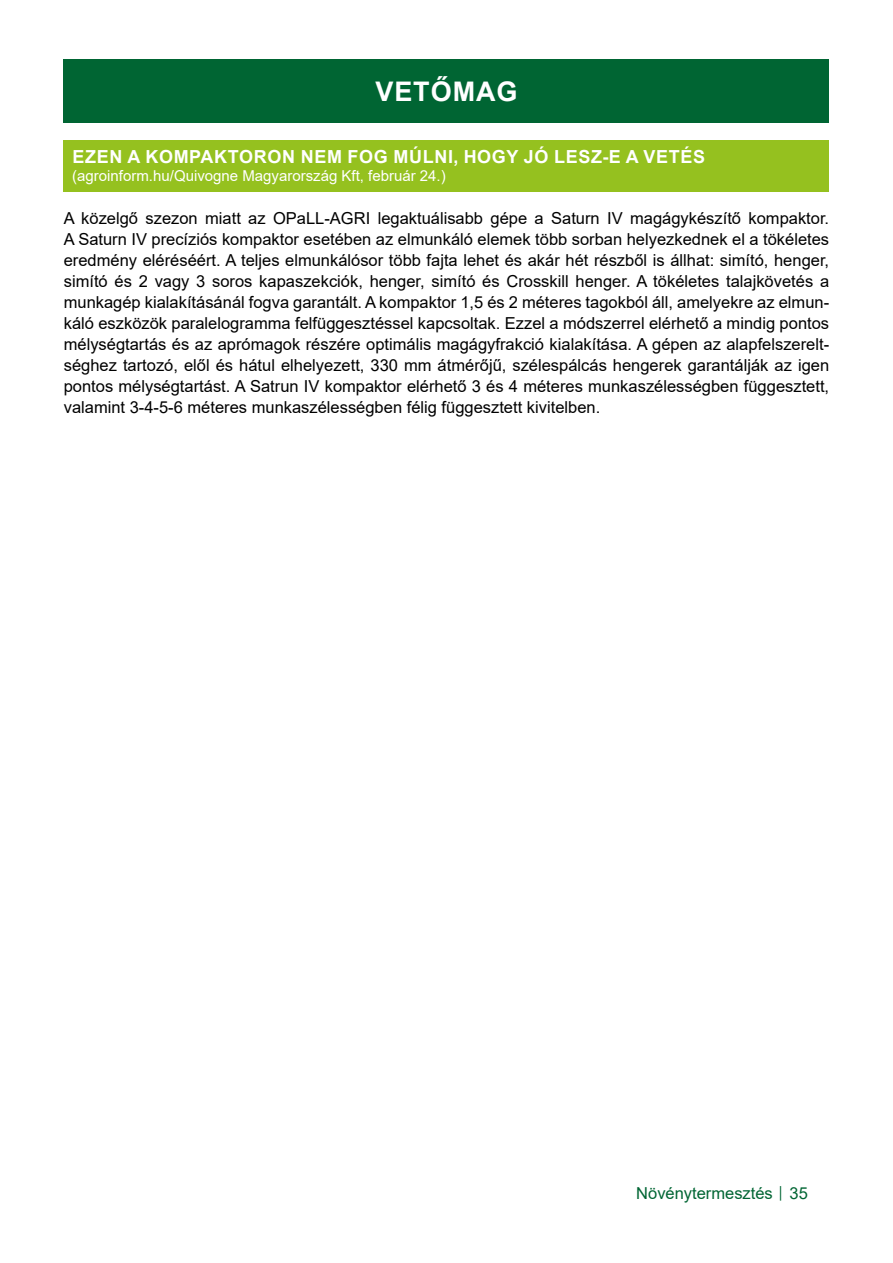
<style>
.page{position:relative;width:893px;height:1263px;background:#fff}
.page>*{position:absolute;margin:0;border:0;box-sizing:border-box;transform-origin:0 0}
.t1{font:700 27px "Arial";letter-spacing:.035em;color:#fff}
.t2{font:700 18px "Arial";letter-spacing:.035em;color:#fff}
.t3{font:16.5px/21px "Arial";color:#000;text-align:justify}
.t4{font:16.5px "Arial";color:#006533}
.t5{font:15px "Arial";color:#fff}
.s1{font-size:12px}
</style>
<div class="page">
<div style="left:64px;top:60px;width:765px;height:63px;background:#006533"></div>
<div style="left:64px;top:140px;width:765px;height:51px;background:#95c11f"></div>
<h1 class="t1" style="left:375px;top:73px;width:144px">VETŐMAG</h1>
<p class="t2" style="left:73px;top:144px;width:634px">EZEN A KOMPAKTORON NEM FOG MÚLNI, HOGY JÓ LESZ-E A VETÉS</p>
<p class="t5" style="left:72px;top:166px;width:375px">(agroinform.hu/Quivogne Magyarország Kft, február 24.)</p>
<p class="t3" style="left:64px;top:208px;width:767px">A közelgő szezon miatt az OPaLL-AGRI legaktuálisabb gépe a Saturn IV magágykészítő kompaktor.<br>A Saturn IV precíziós kompaktor esetében az elmunkáló elemek több sorban helyezkednek el a tökéletes eredmény eléréséért. A teljes elmunkálósor több fajta lehet és akár hét részből is állhat: simító, henger, simító és 2 vagy 3 soros kapaszekciók, henger, simító és Crosskill henger. A tökéletes talajkövetés a munkagép kialakításánál fogva garantált. A kompaktor 1,5 és 2 méteres tagokból áll, amelyekre az elmun&shy;káló eszközök paralelogramma felfüggesztéssel kapcsoltak. Ezzel a módszerrel elérhető a mindig pontos mélységtartás és az aprómagok részére optimális magágyfrakció kialakítása. A gépen az alapfelszerelt&shy;séghez tartozó, elől és hátul elhelyezett, 330 mm átmérőjű, szélespálcás hengerek garantálják az igen pontos mélységtartást. A Satrun IV kompaktor elérhető 3 és 4 méteres munkaszélességben függesztett, valamint 3-4-5-6 méteres munkaszélességben félig függesztett kivitelben.</p>
<p class="t4" style="left:636px;top:1182px;width:173px">Növénytermesztés <span class="s1">│</span> 35</p>
</div>
